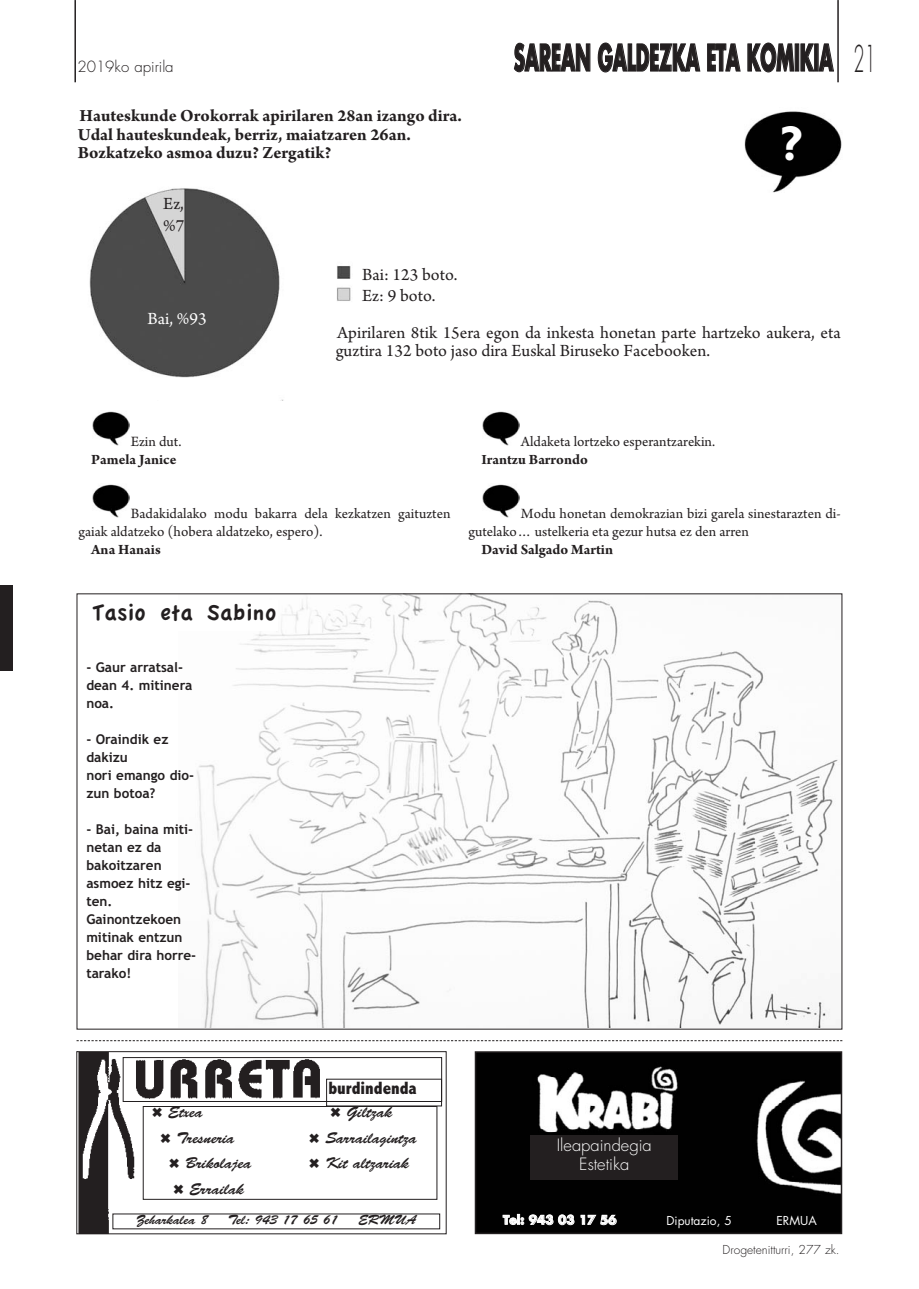
<style>
.page{position:relative;width:919px;height:1289px;background:#fff}
.page>*{position:absolute;margin:0;border:0;box-sizing:border-box;transform-origin:0 0}
.t1{font:800 condensed 49.2px "Abadi";color:#fff}
.t2{font:700 36px "Futura";color:#231f20;scale:.5 1}
.t3{font:24px "Apple Casual";color:#231f20}
.t4{font:18px/21.6px "Arno Pro";color:#231f20}
.t5{font:700 18px/18px "Arno Pro";color:#231f20}
.t6{font:800 condensed 18px "Abadi";color:#231f20}
.t7{font:18px "Arno Pro";color:#fff}
.t8{font:300 16.5px/19.5px "Futura";color:#fff;text-align:center}
.t9{font:15.75px/25.5px "Brush Script";color:#231f20;text-align:center}
.t10{font:15px/18px "Arno Pro";color:#231f20}
.t11{font:700 15px "Arno Pro";color:#231f20}
.t12{font:300 15px "Futura";color:#231f20}
.t13{font:700 13.5px/18px "Trebuchet MS";color:#231f20}
.t14{font:13.5px "Brush Script";color:#231f20}
.t15{font:300 12px "Futura";color:#231f20}
.t16{font:12px "Futura";color:#fff}
.t17{font:700 12px "Futura";color:#fff}
.s1{font-weight:300}
</style>
<div class="page">
<hr style="left:74px;top:1px;width:2px;height:81px;background:#231f20">
<hr style="left:837px;top:1px;width:1px;height:81px;background:#231f20">
<svg style="left:77px;top:1040px;width:765px;height:1px"></svg>
<div style="left:0;top:585px;width:12px;height:85px;background:#231f20"></div>
<img style="left:197px;top:595px;width:641px;height:432px">
<div style="left:82px;top:599px;width:196px;height:31px;background:#fff"></div>
<img style="left:744px;top:111px;width:98px;height:82px">
<img style="left:477px;top:1054px;width:362px;height:177px">
<div style="left:474px;top:1051px;width:368px;height:183px;border:2px solid #231f20"></div>
<div style="left:530px;top:1135px;width:148px;height:44px;background:#231f20"></div>
<img style="left:78px;top:1053px;width:140px;height:179px">
<div style="left:76px;top:1051px;width:370px;height:183px;border:1px solid #231f20"></div>
<div style="left:143px;top:1106px;width:294px;height:93px;border:1px solid #231f20"></div>
<div style="left:113px;top:1214px;width:326px;height:14px;background:#fff"></div>
<img style="left:125px;top:1059px;width:195px;height:40px">
<div style="left:123px;top:1057px;width:319px;height:44px;border:1px solid #231f20"></div>
<img style="left:89px;top:188px;width:262px;height:212px">
<img style="left:483px;top:484px;width:36px;height:33px">
<img style="left:483px;top:411px;width:36px;height:34px">
<img style="left:93px;top:484px;width:36px;height:33px">
<img style="left:93px;top:411px;width:36px;height:34px">
<p class="t12" style="left:77px;top:59px;width:98px">2019ko apirila</p>
<p class="t5" style="left:78px;top:108px;width:385px">Hauteskunde Orokorrak apirilaren 28an izango dira.<br>Udal hauteskundeak, berriz, maiatzaren 26an.<br>Bozkatzeko asmoa duzu? Zergatik?</p>
<p class="t4" style="left:163px;top:194px;width:23px">Ez, %7</p>
<h2 class="t2" style="left:514px;top:41px;width:725px">SAREAN GALDEZKA ETA KOMIKIA <span class="s1">21</span></h2>
<h1 class="t1" style="left:780px;top:126px;width:24px">?</h1>
<p class="t7" style="left:148px;top:311px;width:61px">Bai, %93</p>
<p class="t10" style="left:131px;top:433px;width:52px">Ezin dut.</p>
<p class="t11" style="left:91px;top:453px;width:87px">Pamela Janice</p>
<p class="t4" style="left:362px;top:265px;width:97px">Bai: 123 boto.<br>Ez: 9 boto.</p>
<p class="t4" style="left:336px;top:324px;width:506px;line-height:18px">Apirilaren 8tik 15era egon da inkesta honetan parte hartzeko aukera, eta guztira 132 boto jaso dira Euskal Biruseko Facebooken.</p>
<p class="t10" style="left:521px;top:433px;width:196px">Aldaketa lortzeko esperantzarekin.</p>
<p class="t11" style="left:481px;top:453px;width:108px">Irantzu Barrondo</p>
<p class="t10" style="left:78px;top:505px;width:373px;text-indent:52px">Badakidalako modu bakarra dela kezkatzen gaituzten gaiak aldatzeko (hobera aldatzeko, espero).</p>
<p class="t11" style="left:91px;top:543px;width:71px">Ana Hanais</p>
<p class="t10" style="left:468px;top:505px;width:373px;text-indent:52px">Modu honetan demokrazian bizi garela sinestarazten di&shy;gutelako… ustelkeria eta gezur hutsa ez den arren</p>
<p class="t11" style="left:481px;top:543px;width:133px">David Salgado Martin</p>
<h3 class="t3" style="left:92px;top:604px;width:185px">Tasio eta Sabino</h3>
<p class="t13" style="left:86px;top:659px;width:107px">- Gaur arratsal&shy;dean 4. mitinera noa.</p>
<p class="t13" style="left:86px;top:731px;width:109px">- Oraindik ez dakizu<br>nori emango dio&shy;zun botoa?</p>
<p class="t13" style="left:86px;top:821px;width:111px">- Bai, baina miti&shy;netan ez da bakoitzaren asmoez hitz egi&shy;ten.<br>Gainontzekoen mitinak entzun behar dira horre&shy;tarako!</p>
<p class="t9" style="left:152px;top:1098px;width:52px">✖ Etxea</p>
<p class="t9" style="left:161px;top:1124px;width:75px">✖ Tresneria</p>
<p class="t9" style="left:169px;top:1149px;width:84px">✖ Brikolajea</p>
<p class="t9" style="left:173px;top:1175px;width:72px">✖ Errailak</p>
<p class="t6" style="left:328px;top:1081px;width:90px">burdindenda</p>
<p class="t9" style="left:309px;top:1098px;width:109px">✖ Giltzak<br>✖ Sarrailagintza ✖ Kit altzariak</p>
<p class="t14" style="left:136px;top:1211px;width:73px">Zeharkalea 8</p>
<p class="t14" style="left:228px;top:1211px;width:111px">Tel: 943 17 65 61</p>
<p class="t14" style="left:358px;top:1211px;width:60px">ERMUA</p>
<p class="t8" style="left:556px;top:1135px;width:96px">Ileapaindegia<br>Estetika</p>
<p class="t17" style="left:503px;top:1214px;width:115px">Tel: 943 03 17 56</p>
<p class="t16" style="left:666px;top:1214px;width:67px">Diputazio, 5</p>
<p class="t16" style="left:776px;top:1214px;width:42px">ERMUA</p>
<p class="t15" style="left:722px;top:1243px;width:118px">Drogetenitturri, 277 zk.</p>
</div>
